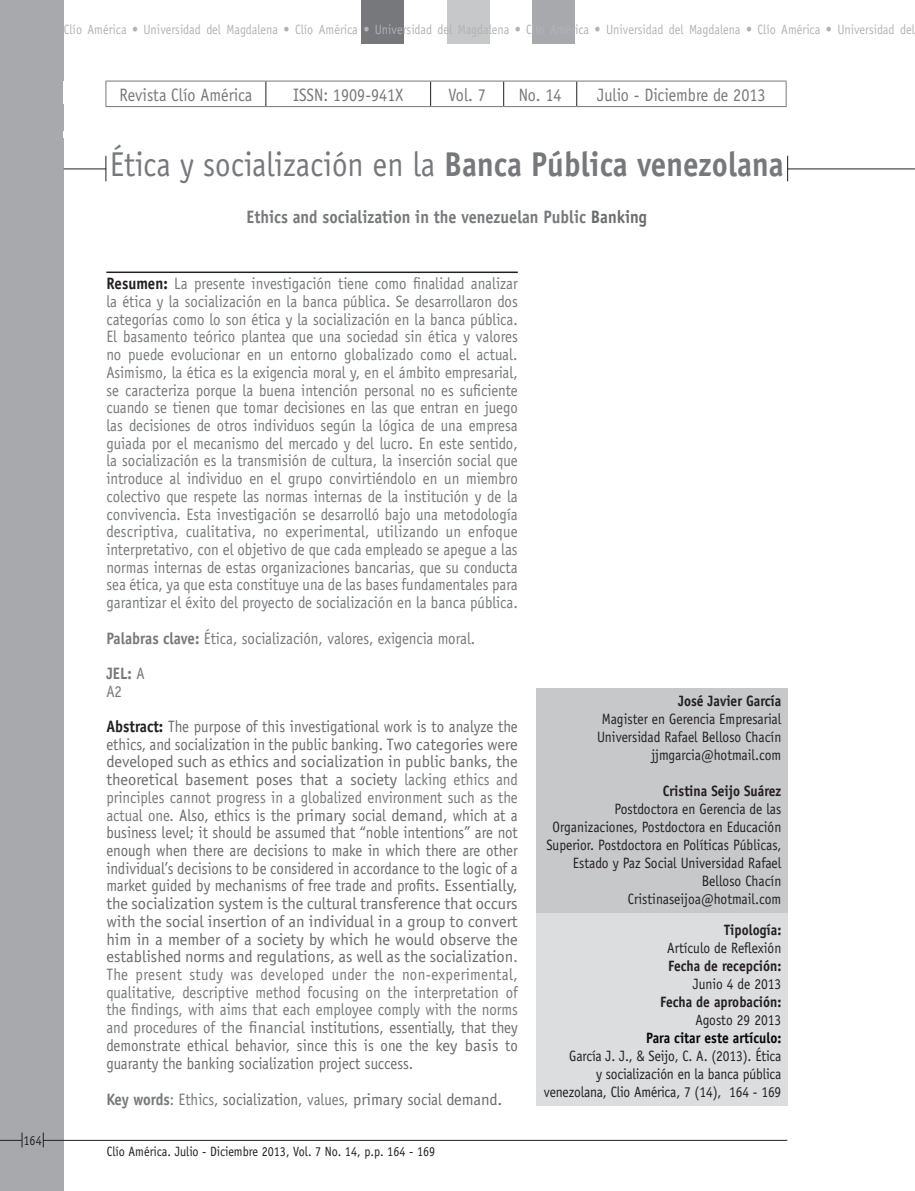
<style>
.page{position:relative;width:915px;height:1191px;background:#fff}
.page>*{position:absolute;margin:0;border:0;box-sizing:border-box;transform-origin:0 0}
.t1{font:34.5px "Officina Sans";color:#76787b;scale:.9 1}
.t2{font:18px "Officina Sans";color:#76787b;scale:.9 1}
.t3{font:700 18px "Officina Sans";color:#76787b;scale:.9 1}
.t4{font:16.5px/17.7px "Officina Sans";color:#6a6b6d;scale:.9 1}
.t5{font:16.5px/17.7px "Officina Sans";color:#76787b;text-align:justify;scale:.9 1}
.t6{font:15px/18px "Officina Sans";color:#231f20;text-align:right;scale:.9 1}
.t7{font:700 15px "Officina Sans";color:#231f20;scale:.9 1}
.t8{font:700 15px "Officina Sans";color:#040503;scale:.9 1}
.t9{font:13.5px "Officina Sans";color:#b2b3b7;scale:.9 1}
.t10{font:13.5px "Officina Sans";color:#231f20;scale:.9 1}
.s1{font-weight:700}
.s2{color:#6a6b6d}
.s3{font-weight:700;color:#231f20}
.s4{color:#76787b}
.s5{font-weight:700;color:#76787b}
</style>
<div class="page">
<div style="left:0;top:0;width:64px;height:1191px;background:#a8a9ad"></div>
<hr style="left:43px;top:1140px;width:744px;height:1px;background:#231f20">
<div style="left:361px;top:0;width:43px;height:44px;background:#76787b"></div>
<div style="left:531px;top:0;width:43px;height:44px;background:#a8a9ad"></div>
<div style="left:446px;top:0;width:43px;height:44px;background:#c7c8ca"></div>
<svg style="left:43px;top:1132px;width:1px;height:15px"></svg>
<svg style="left:0;top:1132px;width:23px;height:15px"></svg>
<hr style="left:106px;top:271px;width:411px;height:2px;background:#231f20">
<hr style="left:64px;top:168px;width:42px;height:1px;background:#231f20">
<svg style="left:105px;top:156px;width:1px;height:25px"></svg>
<hr style="left:787px;top:168px;width:127px;height:1px;background:#231f20">
<svg style="left:787px;top:156px;width:1px;height:25px"></svg>
<div style="left:536px;top:688px;width:251px;height:225px;background:#c7c8ca"></div>
<div style="left:536px;top:913px;width:251px;height:193px;background:#dcdddf"></div>
<svg style="left:265px;top:82px;width:1px;height:24px"></svg>
<svg style="left:430px;top:82px;width:1px;height:24px"></svg>
<svg style="left:503px;top:82px;width:1px;height:24px"></svg>
<svg style="left:576px;top:82px;width:1px;height:24px"></svg>
<hr style="left:105px;top:81px;width:161px;height:1px;background:#76787b">
<svg style="left:105px;top:81px;width:1px;height:25px"></svg>
<hr style="left:266px;top:81px;width:164px;height:1px;background:#76787b">
<hr style="left:430px;top:81px;width:73px;height:1px;background:#76787b">
<hr style="left:503px;top:81px;width:73px;height:1px;background:#76787b">
<hr style="left:576px;top:81px;width:210px;height:1px;background:#76787b">
<svg style="left:785px;top:81px;width:1px;height:25px"></svg>
<hr style="left:105px;top:106px;width:161px;height:1px;background:#76787b">
<hr style="left:266px;top:106px;width:164px;height:1px;background:#76787b">
<hr style="left:430px;top:106px;width:73px;height:1px;background:#76787b">
<hr style="left:503px;top:106px;width:73px;height:1px;background:#76787b">
<hr style="left:576px;top:106px;width:210px;height:1px;background:#76787b">
<p class="t10" style="left:24px;top:1132px;width:22px">164</p>
<p class="t9" style="left:64px;top:21px;width:946px">Clío América • Universidad del Magdalena • Clío América • Universidad del Magdalena • Clío América • Universidad del Magdalena • Clío América • Universidad del</p>
<p class="t2" style="left:119px;top:84px;width:149px">Revista Clío América</p>
<p class="t2" style="left:293px;top:84px;width:123px">ISSN: 1909-941X</p>
<p class="t2" style="left:448px;top:84px;width:43px">Vol. 7</p>
<p class="t2" style="left:518px;top:84px;width:49px">No. 14</p>
<p class="t2" style="left:597px;top:84px;width:189px">Julio - Diciembre de 2013</p>
<h1 class="t1" style="left:110px;top:144px;width:750px">Ética y socialización en la <span class="s1">Banca Pública venezolana</span></h1>
<p class="t3" style="left:246px;top:205px;width:446px">Ethics and socialization in the venezuelan Public <span class="s2">Banking</span></p>
<p class="t5" style="left:106px;top:275px;width:458px"><span class="s3">Resumen:</span> La presente investigación tiene como finalidad analizar la ética y la socialización en la banca pública. Se desarrollaron dos categorías como lo son ética y la socialización en la banca pública.<br>El basamento teórico plantea que una sociedad sin ética y valores no puede evolucionar en un entorno globalizado como el actual.<br>Asimismo, la ética es la exigencia moral y, en el ámbito empresarial, se caracteriza porque la buena intención personal no es suficiente cuando se tienen que tomar decisiones en las que entran en juego las decisiones de otros individuos según la lógica de una empresa guiada por el mecanismo del mercado y del lucro. En este sentido, la socialización es la transmisión de cultura, la inserción social que introduce al individuo en el grupo convirtiéndolo en un miembro colectivo que respete las normas internas de la institución y de la convivencia. Esta investigación se desarrolló bajo una metodología descriptiva, cualitativa, no experimental, utilizando un enfoque interpretativo, con el objetivo de que cada empleado se apegue a las normas internas de estas organizaciones bancarias, que su conducta sea ética, ya que esta constituye una de las bases fundamentales para garantizar el éxito del proyecto de socialización en la banca pública.</p>
<p class="t5" style="left:106px;top:620px;width:411px;line-height:35.4px"><span class="s1">Palabras clave:</span> Ética, socialización, valores, exigencia moral.<br><span class="s1">JEL:</span> A</p>
<p class="t4" style="left:106px;top:673px;width:458px;line-height:35.4px"><span class="s4">A2<br></span><span class="s3">Abstract:</span> The purpose of this investigational work is to analyze the</p>
<p class="t4" style="left:106px;top:735px;width:458px;text-align:justify">ethics, and socialization in the public banking. Two categories were developed such as ethics and socialization in public banks, the theoretical basement poses that a society <span class="s4">lacking ethics and principles cannot progress in a globalized environment such as the actual one.</span> Also, ethics is the primary social demand, which at a business level; it should be assumed that “noble intentions” are not enough when there are decisions to make in which there are other individual’s decisions to be considered in accordance to the logic of a market guided by mechanisms of free trade and profits. Essentially, the socialization system is the cultural transference that occurs with the social insertion of an individual in a group to convert him in a member of a society by which he would observe the established norms and regulations, as well as the socialization<span class="s4">.<br>The present study was developed under the non-experimental, qualitative, descriptive method focusing on the interpretation of the findings, with aims that each employee comply with the norms and procedures of the financial</span> institutions, essentially, that they demonstrate ethical behavior, since this is one the key basis to guaranty the banking socialization project success.</p>
<p class="t4" style="left:106px;top:1090px;width:441px"><span class="s5">Key words</span><span class="s4">: Ethics,</span> socialization<span class="s4">, values,</span> primary social demand.</p>
<p class="t10" style="left:107px;top:1144px;width:366px">Clío América. Julio - Diciembre 2013, Vol. 7 No. 14, p.p. 164 - 169</p>
<p class="t7" style="left:677px;top:692px;width:116px">José Javier García</p>
<p class="t6" style="left:597px;top:710px;width:206px">Magister en Gerencia Empresarial<br>Universidad Rafael Belloso Chacín jjmgarcia@hotmail.com</p>
<p class="t7" style="left:662px;top:782px;width:133px">Cristina Seijo Suárez</p>
<p class="t6" style="left:546px;top:800px;width:262px">Postdoctora en Gerencia de las Organizaciones, Postdoctora en Educación Superior. Postdoctora en Políticas Públicas, Estado y Paz Social Universidad Rafael Belloso Chacín Cristinaseijoa@hotmail.com</p>
<p class="t7" style="left:724px;top:920px;width:65px">Tipología:</p>
<p class="t6" style="left:667px;top:938px;width:128px">Artículo de Reflexión</p>
<p class="t7" style="left:667px;top:956px;width:127px">Fecha de recepción:</p>
<p class="t6" style="left:692px;top:974px;width:100px">Junio 4 de 2013</p>
<p class="t7" style="left:659px;top:992px;width:136px">Fecha de aprobación:</p>
<p class="t6" style="left:695px;top:1010px;width:97px">Agosto 29 2013</p>
<p class="t8" style="left:646px;top:1028px;width:151px">Para citar este artículo:</p>
<p class="t6" style="left:543px;top:1046px;width:265px">García J. J., &amp; Seijo, C. A. (2013). Ética<br>y socialización en la banca pública venezolana, Clio América, 7 (14), 164 - 169</p>
</div>
